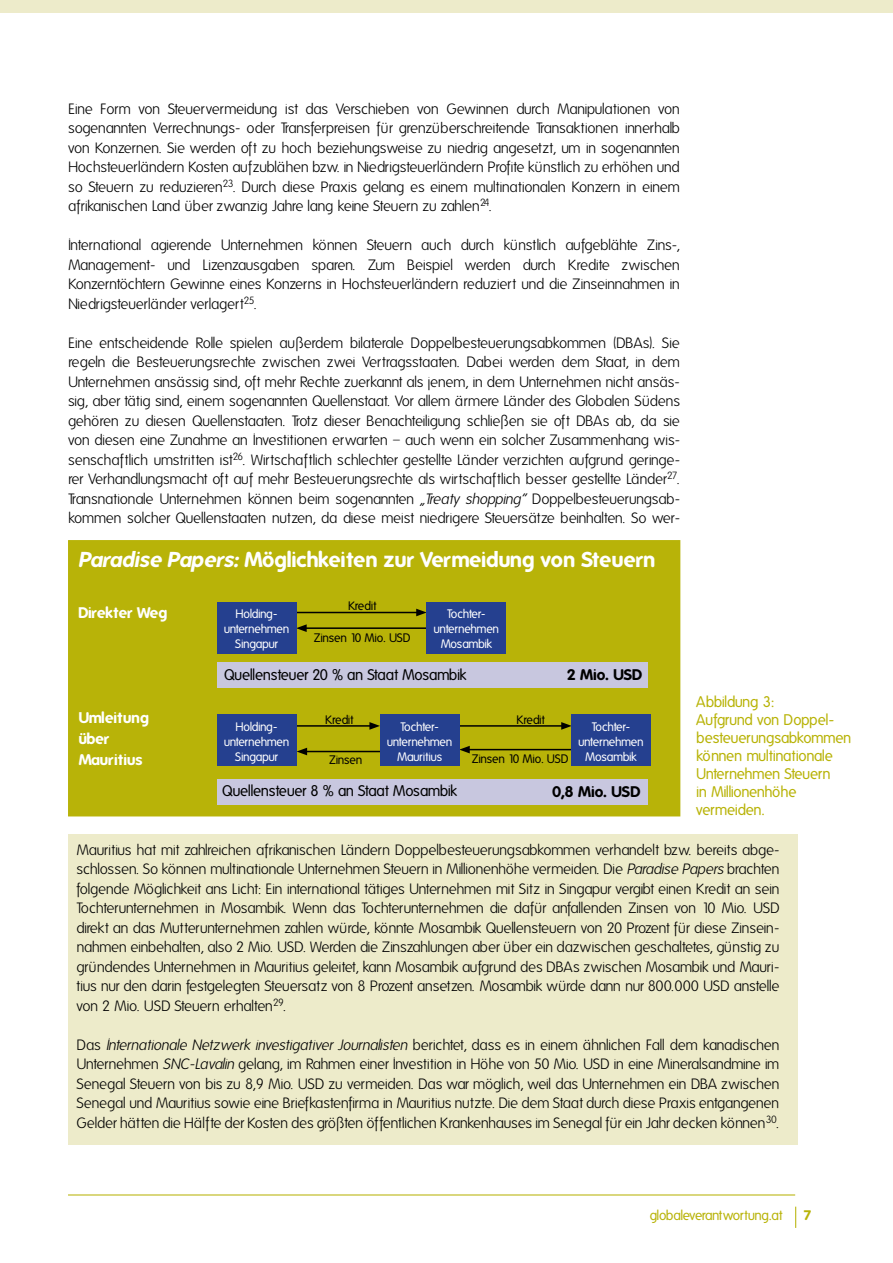
<style>
.page{position:relative;width:893px;height:1263px;background:#fff}
.page>*{position:absolute;margin:0;border:0;box-sizing:border-box;transform-origin:0 0}
.t1{font:700 21px "Folks";color:#fff}
.t2{font:300 15px/19.5px "Folks";letter-spacing:-.035em;color:#000;text-align:justify}
.t3{font:15px/18px "Folks";letter-spacing:-.025em;color:#b8b308}
.t4{font:15px "Folks";letter-spacing:-.025em;color:#000}
.t5{font:700 15px/21px "Folks";color:#fff}
.t6{font:700 15px "Folks";letter-spacing:-.015em;color:#000}
.t7{font:13.5px "Folks";letter-spacing:-.035em;color:#b8b308}
.t8{font:700 13.5px "Folks";color:#b8b308}
.t9{font:12px/15px "Folks";letter-spacing:-.025em;color:#fff;text-align:center}
.t10{font:12px "Folks";letter-spacing:-.02em;color:#000}
.s1{font-style:italic}
</style>
<div class="page">
<div style="left:0;top:0;width:893px;height:13px;background:#edebca"></div>
<svg style="left:795px;top:1206px;width:1px;height:22px"></svg>
<hr style="left:68px;top:1194px;width:727px;height:1px;background:#b8b308">
<div style="left:68px;top:834px;width:729px;height:311px;background:#edebca"></div>
<div style="left:68px;top:540px;width:612px;height:276px;background:#b8b308;border:2px solid #b8b308"></div>
<hr style="left:296px;top:612px;width:123px;height:1px;background:#000">
<svg style="left:416px;top:609px;width:11px;height:7px"></svg>
<hr style="left:249px;top:725px;width:123px;height:2px;background:#000">
<svg style="left:369px;top:722px;width:11px;height:8px"></svg>
<hr style="left:441px;top:725px;width:123px;height:2px;background:#000">
<svg style="left:561px;top:722px;width:10px;height:8px"></svg>
<hr style="left:467px;top:749px;width:109px;height:1px;background:#000">
<svg style="left:459px;top:746px;width:11px;height:7px"></svg>
<hr style="left:304px;top:627px;width:123px;height:2px;background:#000">
<svg style="left:296px;top:624px;width:11px;height:8px"></svg>
<hr style="left:305px;top:751px;width:122px;height:1px;background:#000">
<svg style="left:297px;top:748px;width:10px;height:7px"></svg>
<div style="left:217px;top:602px;width:79px;height:51px;background:#25408f"></div>
<div style="left:217px;top:715px;width:79px;height:51px;background:#25408f"></div>
<div style="left:427px;top:602px;width:79px;height:51px;background:#25408f"></div>
<div style="left:380px;top:715px;width:79px;height:51px;background:#25408f"></div>
<div style="left:217px;top:662px;width:430px;height:26px;background:#c8c7df"></div>
<div style="left:217px;top:779px;width:430px;height:26px;background:#c8c7df"></div>
<div style="left:571px;top:715px;width:80px;height:51px;background:#25408f"></div>
<p class="t2" style="left:68px;top:99px;width:614px">Eine Form von Steuervermeidung ist das Verschieben von Gewinnen durch Manipulationen von sogenannten Verrechnungs- oder Transferpreisen für grenzüberschreitende Transaktionen innerhalb von Konzernen. Sie werden oft zu hoch beziehungsweise zu niedrig angesetzt, um in sogenannten Hochsteuerländern Kosten aufzublähen bzw. in Niedrigsteuerländern Profite künstlich zu erhöhen und so Steuern zu reduzieren<sup>23</sup>. Durch diese Praxis gelang es einem multinationalen Konzern in einem afrikanischen Land über zwanzig Jahre lang keine Steuern zu zahlen<sup>24</sup>.</p>
<p class="t2" style="left:68px;top:236px;width:614px">International agierende Unternehmen können Steuern auch durch künstlich aufgeblähte Zins-, Management- und Lizenzausgaben sparen. Zum Beispiel werden durch Kredite zwischen Konzerntöchtern Gewinne eines Konzerns in Hochsteuerländern reduziert und die Zinseinnahmen in Niedrigsteuerländer verlagert<sup>25</sup>.</p>
<p class="t2" style="left:68px;top:333px;width:614px">Eine entscheidende Rolle spielen außerdem bilaterale Doppelbesteuerungsabkommen (DBAs). Sie regeln die Besteuerungsrechte zwischen zwei Vertragsstaaten. Dabei werden dem Staat, in dem Unternehmen ansässig sind, oft mehr Rechte zuerkannt als jenem, in dem Unternehmen nicht ansäs&shy;sig, aber tätig sind, einem sogenannten Quellenstaat. Vor allem ärmere Länder des Globalen Südens gehören zu diesen Quellenstaaten. Trotz dieser Benachteiligung schließen sie oft DBAs ab, da sie von diesen eine Zunahme an Investitionen erwarten – auch wenn ein solcher Zusammenhang wis&shy;senschaftlich umstritten ist<sup>26</sup>. Wirtschaftlich schlechter gestellte Länder verzichten aufgrund geringe&shy;rer Verhandlungsmacht oft auf mehr Besteuerungsrechte als wirtschaftlich besser gestellte Länder<sup>27</sup>.<br>Transnationale Unternehmen können beim sogenannten <span class="s1">„Treaty shopping“</span> Doppelbesteuerungsab&shy;kommen solcher Quellenstaaten nutzen, da diese meist niedrigere Steuersätze beinhalten. So wer-</p>
<h1 class="t1" style="left:79px;top:547px;width:578px"><span class="s1">Paradise Papers:</span> Möglichkeiten zur Vermeidung von Steuern</h1>
<p class="t5" style="left:79px;top:602px;width:90px">Direkter Weg</p>
<p class="t10" style="left:348px;top:600px;width:30px">Kredit</p>
<p class="t9" style="left:224px;top:606px;width:67px">Holding&shy;unternehmen<br>Singapur</p>
<p class="t9" style="left:434px;top:606px;width:67px">Tochter&shy;unternehmen<br>Mosambik</p>
<p class="t10" style="left:314px;top:631px;width:98px">Zinsen 10 Mio. USD</p>
<p class="t5" style="left:79px;top:707px;width:72px">Umleitung über<br>Mauritius</p>
<p class="t4" style="left:224px;top:666px;width:244px">Quellensteuer 20 % an Staat Mosambik</p>
<p class="t6" style="left:567px;top:666px;width:77px">2 Mio. USD</p>
<p class="t9" style="left:224px;top:719px;width:67px">Holding&shy;unternehmen<br>Singapur</p>
<p class="t10" style="left:325px;top:713px;width:30px">Kredit</p>
<p class="t10" style="left:517px;top:713px;width:30px">Kredit</p>
<p class="t10" style="left:329px;top:753px;width:35px">Zinsen</p>
<p class="t10" style="left:472px;top:752px;width:98px">Zinsen 10 Mio. USD</p>
<p class="t9" style="left:387px;top:719px;width:67px">Tochter&shy;unternehmen<br>Mauritius</p>
<p class="t9" style="left:578px;top:719px;width:67px">Tochter&shy;unternehmen<br>Mosambik</p>
<p class="t4" style="left:222px;top:783px;width:236px">Quellensteuer 8 % an Staat Mosambik</p>
<p class="t6" style="left:552px;top:783px;width:90px">0,8 Mio. USD</p>
<p class="t3" style="left:696px;top:693px;width:156px">Abbildung 3:<br>Aufgrund von Doppel&shy;besteuerungsabkommen können multinationale<br>Unternehmen Steuern<br>in Millionenhöhe vermeiden.</p>
<p class="t2" style="left:77px;top:840px;width:705px">Mauritius hat mit zahlreichen afrikanischen Ländern Doppelbesteuerungsabkommen verhandelt bzw. bereits abge&shy;schlossen. So können multinationale Unternehmen Steuern in Millionenhöhe vermeiden. Die <span class="s1">Paradise Papers</span> brachten folgende Möglichkeit ans Licht: Ein international tätiges Unternehmen mit Sitz in Singapur vergibt einen Kredit an sein Tochterunternehmen in Mosambik. Wenn das Tochterunternehmen die dafür anfallenden Zinsen von 10 Mio. USD direkt an das Mutterunternehmen zahlen würde, könnte Mosambik Quellensteuern von 20 Prozent für diese Zinsein&shy;nahmen einbehalten, also 2 Mio. USD. Werden die Zinszahlungen aber über ein dazwischen geschaltetes, günstig zu gründendes Unternehmen in Mauritius geleitet, kann Mosambik aufgrund des DBAs zwischen Mosambik und Mauri&shy;tius nur den darin festgelegten Steuersatz von 8 Prozent ansetzen. Mosambik würde dann nur 800.000 USD anstelle von 2 Mio. USD Steuern erhalten<sup>29</sup>.</p>
<p class="t2" style="left:77px;top:1035px;width:705px">D as <span class="s1">Internationale Netzwerk investigativer Journalisten</span> b er ic htet, das s es in einem ä hnlic hen F all dem kanadis c hen Unternehmen <span class="s1">SNC-Lavalin</span> gelang, im Rahmen einer Investition in Höhe von 50 Mio. USD in eine Mineralsandmine im Senegal Steuern von bis zu 8,9 Mio. USD zu vermeiden. Das war möglich, weil das Unternehmen ein DBA zwischen Senegal und Mauritius sowie eine Briefkastenfirma in Mauritius nutzte. Die dem Staat durch diese Praxis entgangenen Gelder hätten die Hälfte der Kosten des größten öffentlichen Krankenhauses im Senegal für ein Jahr decken können<sup>30</sup>.</p>
<p class="t7" style="left:650px;top:1208px;width:134px">globaleverantwortung.at</p>
<p class="t8" style="left:804px;top:1208px;width:9px">7</p>
</div>
